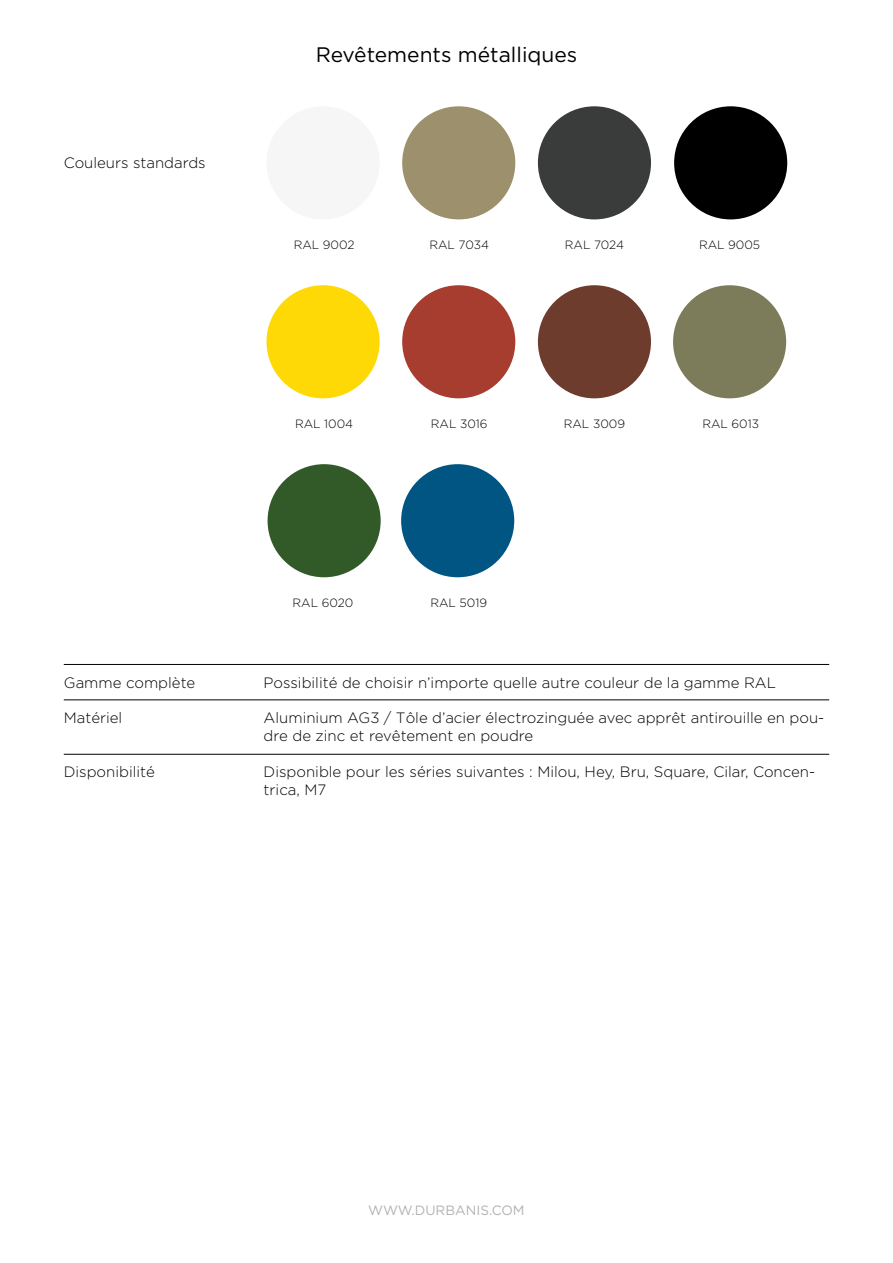
<style>
.page{position:relative;width:893px;height:1263px;background:#fff}
.page>*{position:absolute;margin:0;border:0;box-sizing:border-box;transform-origin:0 0}
.t1{font:21px "Gotham";color:#000}
.t2{font:300 15px/18px "Gotham";color:#000}
.t3{font:13.5px "Gotham";color:#b3b2b2}
.text{font:300 12px "Gotham";color:#000}
</style>
<div class="page">
<div style="left:402px;top:106px;width:113px;height:113px;background:#9d906c;border-radius:50%"></div>
<div style="left:266px;top:106px;width:114px;height:113px;background:#f6f6f6;border-radius:50%"></div>
<div style="left:268px;top:464px;width:113px;height:113px;background:#325928;border-radius:50%"></div>
<div style="left:538px;top:106px;width:113px;height:113px;background:#393c3b;border-radius:50%"></div>
<div style="left:674px;top:106px;width:113px;height:113px;background:#000;border-radius:50%"></div>
<div style="left:538px;top:285px;width:113px;height:113px;background:#6d3c2d;border-radius:50%"></div>
<div style="left:402px;top:285px;width:113px;height:113px;background:#a63d2f;border-radius:50%"></div>
<div style="left:266px;top:285px;width:114px;height:113px;background:#fed905;border-radius:50%"></div>
<div style="left:673px;top:285px;width:113px;height:113px;background:#7c7c5a;border-radius:50%"></div>
<hr style="left:64px;top:664px;width:765px;height:1px;background:#000">
<hr style="left:64px;top:699px;width:765px;height:1px;background:#000">
<hr style="left:64px;top:754px;width:765px;height:1px;background:#000">
<div style="left:401px;top:464px;width:113px;height:113px;background:#015583;border-radius:50%"></div>
<p class="t2" style="left:64px;top:154px;width:143px">Couleurs standards</p>
<p class="t1" style="left:316px;top:41px;width:263px">Revêtements métalliques</p>
<p class="text" style="left:294px;top:238px;width:62px">RAL 9002</p>
<p class="text" style="left:429px;top:238px;width:61px">RAL 7034</p>
<p class="text" style="left:565px;top:238px;width:61px">RAL 7024</p>
<p class="text" style="left:699px;top:238px;width:63px">RAL 9005</p>
<p class="text" style="left:295px;top:417px;width:60px">RAL 1004</p>
<p class="text" style="left:431px;top:417px;width:58px">RAL 3016</p>
<p class="text" style="left:564px;top:417px;width:63px">RAL 3009</p>
<p class="text" style="left:293px;top:596px;width:62px">RAL 6020</p>
<p class="text" style="left:430px;top:596px;width:58px">RAL 5019</p>
<p class="text" style="left:702px;top:417px;width:58px">RAL 6013</p>
<p class="t2" style="left:64px;top:673px;width:133px">Gamme complète</p>
<p class="t2" style="left:264px;top:673px;width:514px">Possibilité de choisir n’importe quelle autre couleur de la gamme RAL</p>
<p class="t2" style="left:64px;top:708px;width:60px">Matériel</p>
<p class="t2" style="left:264px;top:708px;width:562px">Aluminium AG3 / Tôle d’acier électrozinguée avec apprêt antirouille en pou&shy;dre de zinc et revêtement en poudre</p>
<p class="t2" style="left:64px;top:763px;width:93px">Disponibilité</p>
<p class="t2" style="left:264px;top:763px;width:553px">Disponible pour les séries suivantes : Milou, Hey, Bru, Square, Cilar, Concen&shy;trica, M7</p>
<p class="t3" style="left:368px;top:1202px;width:158px">WWW.DURBANIS.COM</p>
</div>
